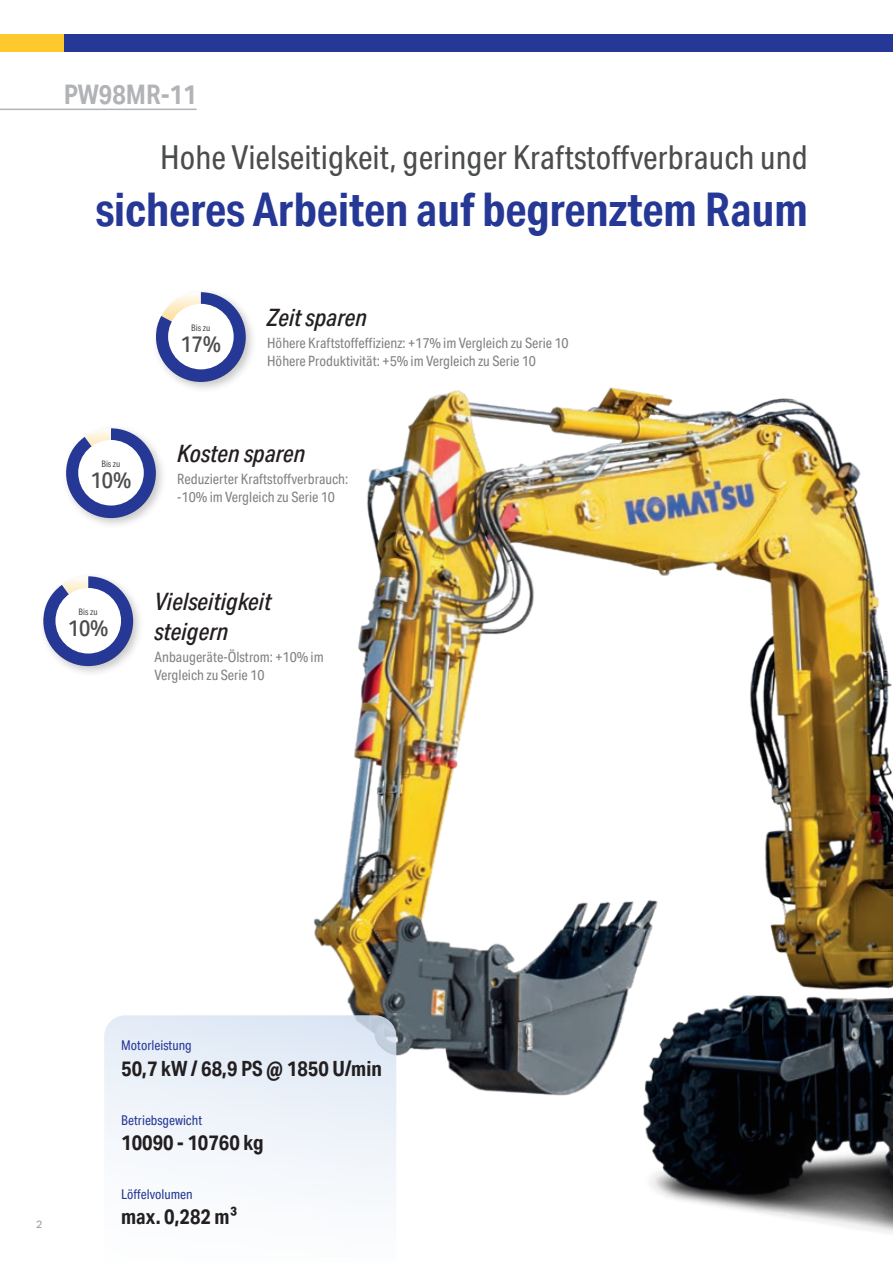
<style>
.page{position:relative;width:893px;height:1263px;background:#fff}
.page>*{position:absolute;margin:0;border:0;box-sizing:border-box;transform-origin:0 0}
.t1{font:700 46.5px "Aktiv Grotesk Cd";color:#263895}
.t2{font:33px "Aktiv Grotesk Cd";color:#4b4c4d}
.t3{font:700 27px "Aktiv Grotesk Cd";color:#b2b3b7}
.t4{font:italic 500 24px/30px "Aktiv Grotesk Cd";color:#231f20}
.t5{font:500 22.5px "Aktiv Grotesk Cd";color:#4b4c4d}
.t6{font:700 21px "Aktiv Grotesk Cd";color:#231f20}
.t7{font:14.25px/18px "Aktiv Grotesk Cd";color:#808285}
.t8{font:13.5px "Aktiv Grotesk Cd";color:#263895}
.t9{font:10.5px "Aktiv Grotesk";color:#939598}
.t10{font:9px "Aktiv Grotesk Cd";color:#4b4c4d}
</style>
<div class="page">
<img style="left:313px;top:387px;width:580px;height:847px">
<svg style="left:104px;top:1015px;width:292px;height:219px"></svg>
<div style="left:151px;top:287px;width:106px;height:106px;background:#231f20;opacity:.25"></div>
<svg style="left:156px;top:292px;width:90px;height:90px"></svg>
<div style="left:168px;top:304px;width:66px;height:65px;background:#fff;border-radius:50%"></div>
<div style="left:61px;top:423px;width:106px;height:106px;background:#231f20;opacity:.25"></div>
<svg style="left:66px;top:428px;width:90px;height:90px"></svg>
<div style="left:78px;top:440px;width:66px;height:65px;background:#fff;border-radius:50%"></div>
<div style="left:39px;top:571px;width:105px;height:106px;background:#231f20;opacity:.25"></div>
<svg style="left:43px;top:576px;width:90px;height:90px"></svg>
<div style="left:55px;top:588px;width:66px;height:65px;background:#fff;border-radius:50%"></div>
<hr style="left:0;top:109px;width:197px;height:1px;background:#b2b3b7">
<div style="left:0;top:34px;width:143px;height:17px;background:#fec92d"></div>
<div style="left:64px;top:34px;width:829px;height:17px;background:#263895"></div>
<h3 class="t3" style="left:64px;top:79px;width:134px">PW98MR-11</h3>
<h2 class="t2" style="left:160px;top:139px;width:649px">Hohe Vielseitigkeit, geringer Kraftstoffverbrauch und</h2>
<h1 class="t1" style="left:95px;top:183px;width:714px">sicheres Arbeiten auf begrenztem Raum</h1>
<p class="t10" style="left:101px;top:458px;width:20px">Bis zu</p>
<h3 class="t5" style="left:90px;top:467px;width:42px">10%</h3>
<p class="t10" style="left:191px;top:322px;width:20px">Bis zu</p>
<h3 class="t5" style="left:180px;top:331px;width:42px">17%</h3>
<h3 class="t4" style="left:267px;top:302px;width:101px">Zeit sparen</h3>
<p class="t7" style="left:267px;top:334px;width:303px">Höhere Kraftstoffeffizienz: +17% im Vergleich zu Serie 10<br>Höhere Produktivität: +5% im Vergleich zu Serie 10</p>
<h3 class="t4" style="left:177px;top:438px;width:130px">Kosten sparen</h3>
<p class="t7" style="left:177px;top:470px;width:173px">Reduzierter Kraftstoffverbrauch: -10% im Vergleich zu Serie 10</p>
<p class="t10" style="left:79px;top:606px;width:20px">Bis zu</p>
<h3 class="t5" style="left:68px;top:615px;width:42px">10%</h3>
<h3 class="t4" style="left:155px;top:586px;width:118px">Vielseitigkeit steigern</h3>
<p class="t7" style="left:155px;top:648px;width:171px">Anbaugeräte-Ölstrom: +10% im<br>Vergleich zu Serie 10</p>
<p class="t9" style="left:36px;top:1218px;width:8px">2</p>
<p class="t8" style="left:121px;top:1038px;width:72px">Motorleistung</p>
<h3 class="t6" style="left:121px;top:1056px;width:262px">50,7 kW / 68,9 PS @ 1850 U/min</h3>
<p class="t8" style="left:121px;top:1112px;width:82px">Betriebsgewicht</p>
<h3 class="t6" style="left:121px;top:1130px;width:144px">10090 - 10760 kg</h3>
<p class="t8" style="left:121px;top:1186px;width:73px">Löffelvolumen</p>
<h3 class="t6" style="left:121px;top:1204px;width:117px">max. 0,282 m³</h3>
</div>
